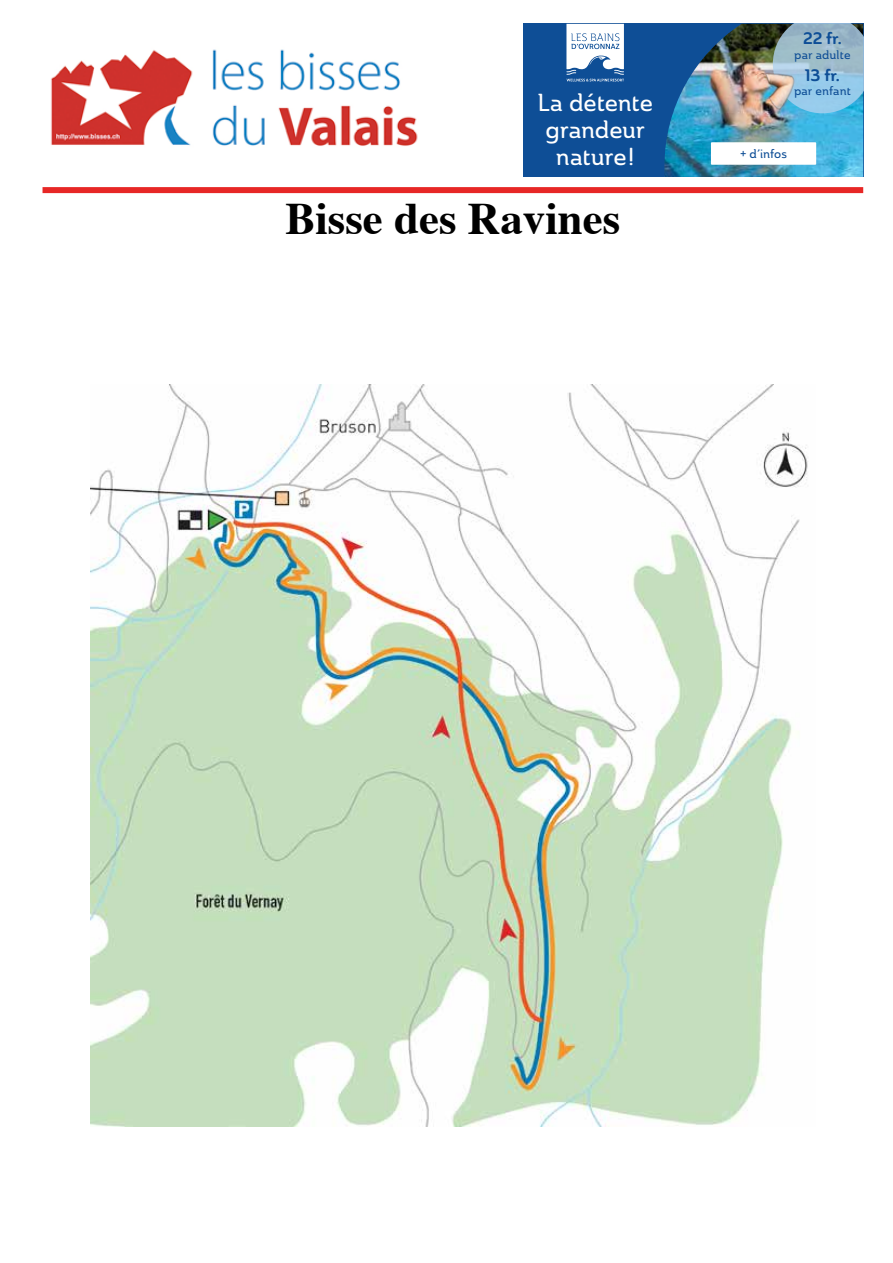
<style>
.page{position:relative;width:893px;height:1263px;background:#fff}
.page>*{position:absolute;margin:0;border:0;box-sizing:border-box;transform-origin:0 0}
.t1{font:700 45px "Times";color:#000}
.t2{font:24.3px/27px "Ainslie Nor Med";letter-spacing:-.01em;color:#fff;text-align:center}
.t3{font:16.5px "Ainslie Nor Bol";letter-spacing:.005em;color:#0e4e96}
.t4{font:12.3px "Ainslie Nor Med";color:#0e4e96}
.t5{font:12.15px "Ainslie Nor Med";letter-spacing:.01em;color:#0e4e96}
</style>
<div class="page">
<img style="left:51px;top:49px;width:367px;height:97px">
<img style="left:90px;top:385px;width:718px;height:742px">
<div style="left:43px;top:187px;width:820px;height:6px;background:#e72726"></div>
<div style="left:523px;top:24px;width:340px;height:153px;background:#0e4e96"></div>
<svg style="left:566px;top:24px;width:58px;height:57px"></svg>
<img style="left:664px;top:24px;width:199px;height:153px">
<p class="t2" style="left:537px;top:89px;width:117px">La détente grandeur nature!</p>
<h1 class="t1" style="left:285px;top:175px;width:337px">Bisse des Ravines</h1>
<p class="t3" style="left:803px;top:27px;width:40px">22 fr.</p>
<p class="t5" style="left:794px;top:47px;width:58px">par adulte</p>
<p class="t3" style="left:805px;top:64px;width:36px">13 fr.</p>
<p class="t5" style="left:794px;top:83px;width:58px">par enfant</p>
<p class="t4" style="left:740px;top:146px;width:48px">+ d’infos</p>
</div>
